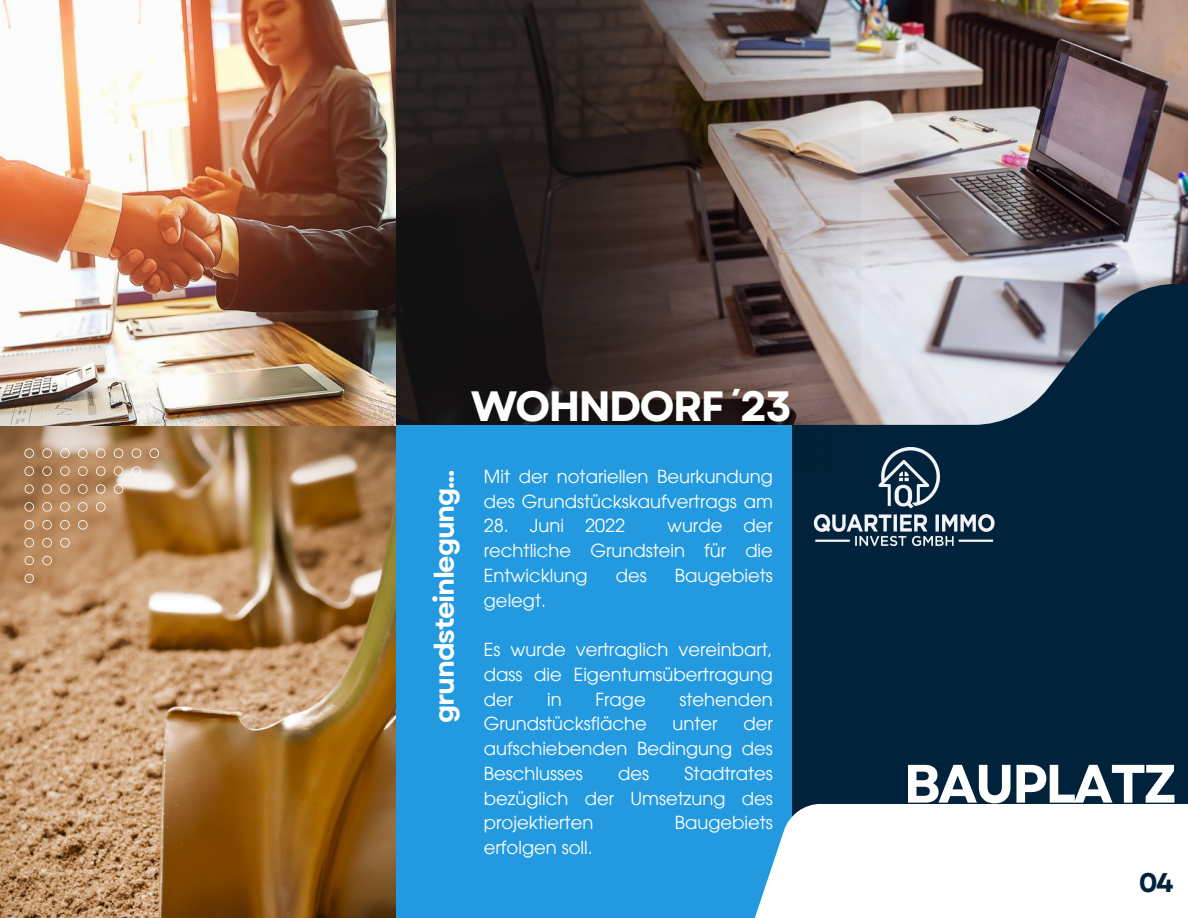
<style>
.page{position:relative;width:1188px;height:918px;background:#00223a}
.page>*{position:absolute;margin:0;border:0;box-sizing:border-box;transform-origin:0 0}
.t1{font:700 54px "Garet";letter-spacing:-.05em;color:#fff}
.t2{font:700 42.3px "Garet";letter-spacing:-.05em;color:#fff}
.t3{font:700 27px "Garet";letter-spacing:-.05em;color:#fff}
.t4{font:700 27px "Garet";color:#00223a}
.t5{font:18px/24.8px "ITC Avant Garde Pro";color:#fff;text-align:justify}
</style>
<div class="page">
<img style="left:861px;top:0;width:327px;height:425px">
<img style="left:396px;top:0;width:465px;height:425px">
<img style="left:0;top:0;width:396px;height:918px">
<div style="left:396px;top:425px;width:396px;height:493px;background:#239adf"></div>
<div style="left:746px;top:804px;width:442px;height:114px;background:#fff"></div>
<svg style="left:24px;top:448px;width:10px;height:10px"></svg>
<svg style="left:24px;top:466px;width:10px;height:10px"></svg>
<svg style="left:25px;top:484px;width:9px;height:10px"></svg>
<svg style="left:24px;top:502px;width:10px;height:10px"></svg>
<svg style="left:24px;top:520px;width:10px;height:10px"></svg>
<svg style="left:24px;top:538px;width:10px;height:9px"></svg>
<svg style="left:25px;top:556px;width:9px;height:9px"></svg>
<svg style="left:25px;top:574px;width:9px;height:9px"></svg>
<svg style="left:150px;top:448px;width:9px;height:10px"></svg>
<svg style="left:132px;top:448px;width:9px;height:10px"></svg>
<svg style="left:114px;top:448px;width:9px;height:10px"></svg>
<svg style="left:96px;top:448px;width:9px;height:10px"></svg>
<svg style="left:78px;top:448px;width:10px;height:10px"></svg>
<svg style="left:60px;top:448px;width:10px;height:10px"></svg>
<svg style="left:60px;top:466px;width:10px;height:10px"></svg>
<svg style="left:60px;top:484px;width:10px;height:10px"></svg>
<svg style="left:78px;top:484px;width:10px;height:10px"></svg>
<svg style="left:96px;top:484px;width:9px;height:10px"></svg>
<svg style="left:96px;top:502px;width:9px;height:10px"></svg>
<svg style="left:114px;top:484px;width:9px;height:10px"></svg>
<svg style="left:60px;top:502px;width:10px;height:10px"></svg>
<svg style="left:78px;top:502px;width:10px;height:10px"></svg>
<svg style="left:60px;top:520px;width:10px;height:10px"></svg>
<svg style="left:78px;top:520px;width:10px;height:10px"></svg>
<svg style="left:60px;top:538px;width:10px;height:9px"></svg>
<svg style="left:78px;top:466px;width:10px;height:10px"></svg>
<svg style="left:96px;top:466px;width:9px;height:10px"></svg>
<svg style="left:114px;top:466px;width:9px;height:10px"></svg>
<svg style="left:132px;top:466px;width:9px;height:10px"></svg>
<svg style="left:42px;top:448px;width:10px;height:10px"></svg>
<svg style="left:42px;top:466px;width:10px;height:10px"></svg>
<svg style="left:42px;top:484px;width:10px;height:10px"></svg>
<svg style="left:42px;top:502px;width:10px;height:10px"></svg>
<svg style="left:42px;top:520px;width:10px;height:10px"></svg>
<svg style="left:42px;top:538px;width:10px;height:9px"></svg>
<svg style="left:42px;top:556px;width:10px;height:9px"></svg>
<img style="left:813px;top:448px;width:182px;height:98px">
<p class="t2" style="left:471px;top:376px;width:323px">WOHNDORF ´23</p>
<p class="t3" style="left:425px;top:723px;width:254px;rotate:-90deg">grundsteinlegung...</p>
<p class="t5" style="left:484px;top:466px;width:291px">Mit der notariellen Beurkundung des Grundstückskaufvertrags am</p>
<p class="t5" style="left:484px;top:516px;width:143px">28. Juni 2022</p>
<p class="t5" style="left:484px;top:516px;width:291px;text-indent:183px">wurde der rechtliche Grundstein für die Entwicklung</p>
<p class="t5" style="left:616px;top:565px;width:33px">des</p>
<p class="t5" style="left:675px;top:565px;width:100px">Baugebiets</p>
<p class="t5" style="left:484px;top:590px;width:64px">gelegt.</p>
<p class="t5" style="left:484px;top:639px;width:291px">Es wurde vertraglich vereinbart, dass die Eigentumsübertragung der</p>
<p class="t5" style="left:547px;top:689px;width:16px">in</p>
<p class="t5" style="left:595px;top:689px;width:52px">Frage</p>
<p class="t5" style="left:679px;top:689px;width:95px">stehenden</p>
<p class="t5" style="left:484px;top:714px;width:164px">Grundstücksfläche</p>
<p class="t5" style="left:673px;top:714px;width:47px">unter</p>
<p class="t5" style="left:484px;top:714px;width:291px;text-indent:260px">der aufschiebenden Bedingung des Beschlusses</p>
<p class="t5" style="left:484px;top:763px;width:291px;text-indent:201px">Stadtrates bezüglich der Umsetzung des projektierten</p>
<p class="t5" style="left:618px;top:763px;width:33px">des</p>
<p class="t5" style="left:675px;top:813px;width:100px">Baugebiets</p>
<p class="t5" style="left:484px;top:837px;width:110px">erfolgen soll.</p>
<p class="t1" style="left:903px;top:745px;width:275px">BAUPLATZ</p>
<p class="t4" style="left:1139px;top:863px;width:37px">04</p>
</div>
